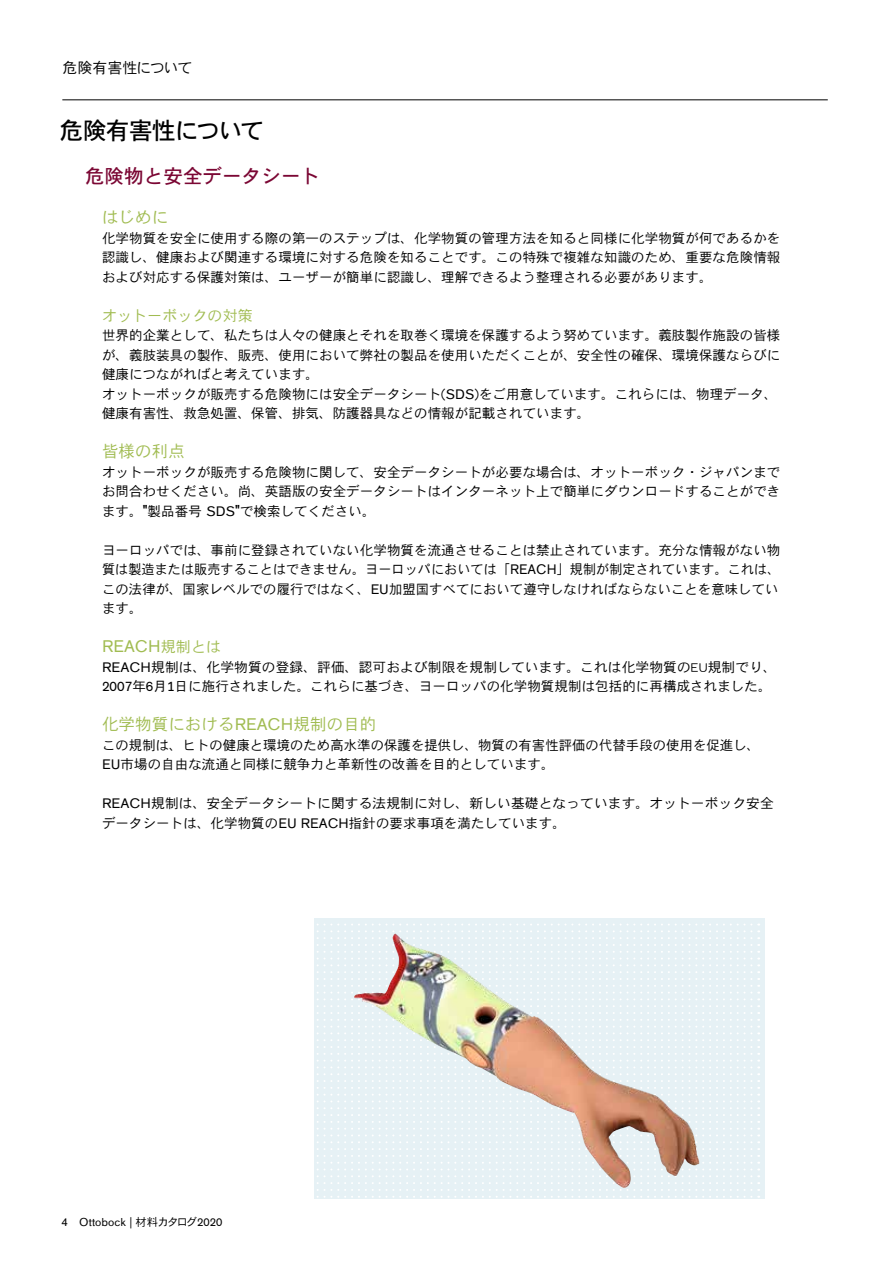
<style>
.page{position:relative;width:893px;height:1263px;background:#fff}
.page>*{position:absolute;margin:0;border:0;box-sizing:border-box;transform-origin:0 0}
.t1{font:24px "DFHS Gothic Std W5";letter-spacing:-.055em;color:#000}
.t2{font:19.5px "DFHS Gothic Std W5";letter-spacing:.005em;color:#7b0734}
.t3{font:16.5px "DFHS Gothic Std W3";letter-spacing:.005em;color:#a1bc52}
.t4{font:16.5px "OBO Sans";letter-spacing:.005em;color:#a1bc52}
.t5{font:15px "DFHS Gothic Std W3";letter-spacing:.005em;color:#a1bc52}
.t6{font:15px "DFHS Gothic Std W3";letter-spacing:-.025em;color:#000}
.t7{font:13.5px/19.5px "DFHS Gothic Std W3";letter-spacing:.005em;color:#000}
.t8{font:11.25px "OBO Sans";letter-spacing:.005em;color:#000}
.s1{font-family:"OBO Sans"}
.s2{font-family:"DFHS Gothic Std W7";font-size:16.5px}
.s3{font-family:"DFHS Gothic Std W3";font-size:15px}
.s4{font-family:"DFHS Gothic Std W3"}
</style>
<div class="page">
<hr style="left:62px;top:99px;width:766px;height:1px;background:#000">
<div style="left:315px;top:918px;width:450px;height:281px;background:#e6f1f5"></div>
<svg style="left:758px;top:924px;width:1px;height:274px"></svg>
<svg style="left:317px;top:924px;width:434px;height:274px"></svg>
<img style="left:354px;top:933px;width:283px;height:255px">
<p class="t6" style="left:62px;top:59px;width:132px">危険有害性について</p>
<h1 class="t1" style="left:60px;top:117px;width:206px">危険有害性について</h1>
<h2 class="t2" style="left:85px;top:165px;width:237px">危険物と安全データシート</h2>
<p class="t3" style="left:102px;top:208px;width:68px">はじめに</p>
<p class="t7" style="left:102px;top:228px;width:680px;text-align:justify">化学物質を安全に使用する際の第一のステップは、化学物質の管理方法を知ると同様に化学物質が何であるかを認識し、健康および関連する環境に対する危険を知ることです。この特殊で複雑な知識のため、重要な危険情報および対応する保護対策は、ユーザーが簡単に認識し、理解できるよう整理される必要があります。</p>
<p class="t5" style="left:102px;top:307px;width:152px">オットーボックの対策</p>
<p class="t7" style="left:102px;top:325px;width:680px">世界的企業として、私たちは人々の健康とそれを取巻く環境を保護するよう努めています。義肢製作施設の皆様が、義肢装具の製作、販売、使用において弊社の製品を使用いただくことが、安全性の確保、環境保護ならびに健康につながればと考えています。<br>オットーボックが販売する危険物には安全データシート(<span class="s1">SDS</span>)をご用意しています。これらには、物理データ、健康有害性、救急処置、保管、排気、防護器具などの情報が記載されています。</p>
<p class="t3" style="left:102px;top:442px;width:84px">皆様の利点</p>
<p class="t7" style="left:102px;top:462px;width:680px;text-align:justify">オットーボックが販売する危険物に関して、安全データシートが必要な場合は、オットーボック・ジャパンまでお問合わせください。尚、英語版の安全データシートはインターネット上で簡単にダウンロードすることができます。<span class="s2">"</span>製品番号 <span class="s1">SDS</span><span class="s2">"</span>で検索してください。</p>
<p class="t7" style="left:102px;top:540px;width:680px">ヨーロッパでは、事前に登録されていない化学物質を流通させることは禁止されています。充分な情報がない物質は製造または販売することはできません。ヨーロッパにおいては「<span class="s1">REACH</span>」規制が制定されています。これは、この法律が、国家レベルでの履行ではなく、<span class="s1">EU</span>加盟国すべてにおいて遵守しなければならないことを意味しています。</p>
<p class="t4" style="left:102px;top:637px;width:121px">REACH<span class="s3">規制とは</span></p>
<p class="t7" style="left:102px;top:657px;width:676px"><span class="s1">REACH</span>規制は、化学物質の登録、評価、認可および制限を規制しています。これは化学物質のEU規制でり、<br><span class="s1">2007</span>年<span class="s1">6</span>月<span class="s1">1</span>日に施行されました。これらに基づき、ヨーロッパの化学物質規制は包括的に再構成されました。</p>
<p class="t3" style="left:102px;top:715px;width:276px">化学物質における<span class="s1">REACH</span>規制の目的</p>
<p class="t7" style="left:102px;top:735px;width:660px">この規制は、ヒトの健康と環境のため高水準の保護を提供し、物質の有害性評価の代替手段の使用を促進し、<br><span class="s1">EU</span>市場の自由な流通と同様に競争力と革新性の改善を目的としています。</p>
<p class="t7" style="left:102px;top:793px;width:673px"><span class="s1">REACH</span>規制は、安全データシートに関する法規制に対し、新しい基礎となっています。オットーボック安全データシートは、化学物質の<span class="s1">EU REACH</span>指針の要求事項を満たしています。</p>
<p class="t8" style="left:62px;top:1216px;width:162px">4 Ottobock | <span class="s4">材料カタログ</span>2020</p>
</div>
